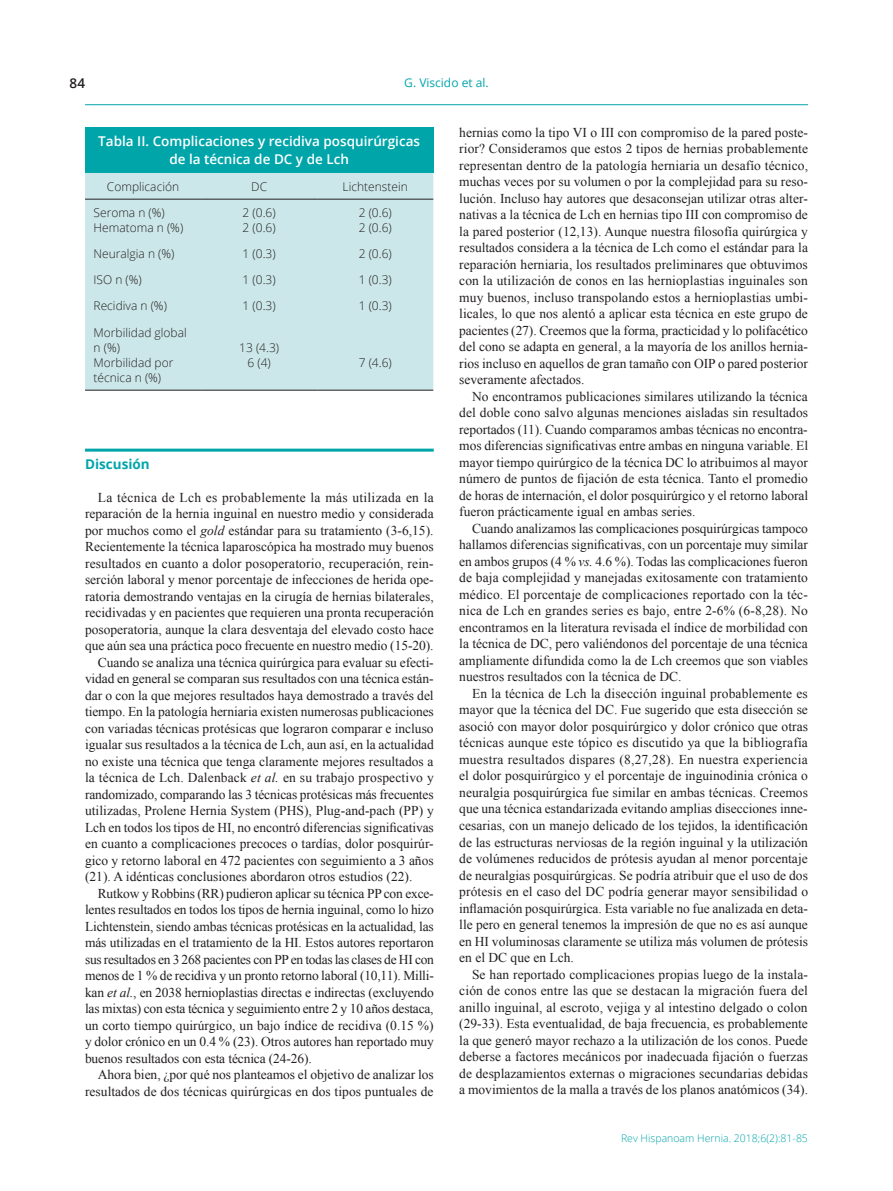
<style>
.page{position:relative;width:893px;height:1191px;background:#fff}
.page>*{position:absolute;margin:0;border:0;box-sizing:border-box;transform-origin:0 0}
.t1{font:13.5px/16.5px "Times New Roman";color:#231f20;text-align:justify}
.t2{font:600 13.5px/18px "Open Sans";color:#fff;text-align:center}
.t3{font:13.5px "Times New Roman";letter-spacing:-.02em;color:#231f20}
.t4{font:13.5px "Times New Roman";letter-spacing:.02em;color:#231f20}
.t5{font:700 13.5px "Open Sans";color:#00a5aa}
.t6{font:600 13.5px "Open Sans";color:#231f20}
.t7{font:300 12px/15px "Open Sans";color:#231f20}
.t8{font:12px "Open Sans";color:#00a5aa}
.t9{font:300 10.5px "Open Sans";color:#00a5aa}
.s1{font-style:italic}
</style>
<div class="page">
<hr style="left:85px;top:104px;width:723px;height:1px;background:#00a5aa">
<hr style="left:85px;top:448px;width:349px;height:3px;background:#00a5aa">
<div style="left:85px;top:128px;width:348px;height:45px;background:#00a5aa"></div>
<div style="left:85px;top:173px;width:348px;height:217px;background:#cce7e9"></div>
<hr style="left:85px;top:199px;width:116px;height:1px;background:#231f20">
<hr style="left:201px;top:199px;width:116px;height:1px;background:#231f20">
<hr style="left:317px;top:199px;width:116px;height:1px;background:#231f20">
<hr style="left:85px;top:390px;width:116px;height:1px;background:#231f20">
<hr style="left:201px;top:390px;width:116px;height:1px;background:#231f20">
<hr style="left:317px;top:390px;width:116px;height:1px;background:#231f20">
<p class="t6" style="left:70px;top:74px;width:17px">84</p>
<p class="t8" style="left:404px;top:75px;width:86px">G. Viscido et al.</p>
<p class="t2" style="left:98px;top:132px;width:323px">Tabla II. Complicaciones y recidiva posquirúrgicas de la técnica de DC y de Lch</p>
<p class="t7" style="left:107px;top:178px;width:74px">Complicación</p>
<p class="t7" style="left:251px;top:178px;width:17px">DC</p>
<p class="t7" style="left:343px;top:178px;width:67px">Lichtenstein</p>
<p class="t7" style="left:94px;top:205px;width:91px">Seroma n (%)<br>Hematoma n (%)</p>
<p class="t7" style="left:243px;top:205px;width:35px">2 (0.6)<br>2 (0.6)</p>
<p class="t7" style="left:359px;top:205px;width:35px">2 (0.6)<br>2 (0.6)</p>
<p class="t7" style="left:94px;top:246px;width:82px">Neuralgia n (%)</p>
<p class="t7" style="left:243px;top:246px;width:35px">1 (0.3)</p>
<p class="t7" style="left:359px;top:246px;width:35px">2 (0.6)</p>
<p class="t7" style="left:94px;top:272px;width:50px">ISO n (%)</p>
<p class="t7" style="left:243px;top:272px;width:35px">1 (0.3)</p>
<p class="t7" style="left:359px;top:272px;width:35px">1 (0.3)</p>
<p class="t7" style="left:94px;top:298px;width:75px">Recidiva n (%)</p>
<p class="t7" style="left:243px;top:298px;width:35px">1 (0.3)</p>
<p class="t7" style="left:359px;top:298px;width:35px">1 (0.3)</p>
<p class="t7" style="left:94px;top:324px;width:95px">Morbilidad global n (%)<br>Morbilidad por técnica n (%)</p>
<p class="t7" style="left:239px;top:339px;width:41px;text-align:center">13 (4.3)<br>6 (4)</p>
<p class="t7" style="left:359px;top:354px;width:35px">7 (4.6)</p>
<p class="t5" style="left:85px;top:454px;width:66px">Discusión</p>
<p class="t4" style="left:98px;top:488px;width:337px">La técnica de Lch es probablemente la más utilizada en la</p>
<p class="t1" style="left:85px;top:505px;width:350px">reparación de la hernia inguinal en nuestro medio y considerada</p>
<p class="t1" style="left:85px;top:521px;width:350px">por muchos como el <span class="s1">gold</span> estándar para su tratamiento (3-6,15).</p>
<p class="t1" style="left:85px;top:538px;width:350px">Recientemente la técnica laparoscópica ha mostrado muy buenos</p>
<p class="t1" style="left:85px;top:554px;width:350px">resultados en cuanto a dolor posoperatorio, recuperación, rein-</p>
<p class="t1" style="left:85px;top:571px;width:350px">serción laboral y menor porcentaje de infecciones de herida ope-</p>
<p class="t1" style="left:85px;top:587px;width:350px">ratoria demostrando ventajas en la cirugía de hernias bilaterales,</p>
<p class="t1" style="left:85px;top:604px;width:350px">recidivadas y en pacientes que requieren una pronta recuperación</p>
<p class="t1" style="left:85px;top:620px;width:350px">posoperatoria, aunque la clara desventaja del elevado costo hace</p>
<p class="t1" style="left:85px;top:637px;width:350px">que aún sea una práctica poco frecuente en nuestro medio (15-20).</p>
<p class="t1" style="left:98px;top:653px;width:337px">Cuando se analiza una técnica quirúrgica para evaluar su efecti-</p>
<p class="t1" style="left:85px;top:670px;width:350px">vidad en general se comparan sus resultados con una técnica están-</p>
<p class="t1" style="left:85px;top:686px;width:350px">dar o con la que mejores resultados haya demostrado a través del</p>
<p class="t1" style="left:85px;top:703px;width:350px">tiempo. En la patología herniaria existen numerosas publicaciones</p>
<p class="t1" style="left:85px;top:719px;width:350px">con variadas técnicas protésicas que lograron comparar e incluso</p>
<p class="t1" style="left:85px;top:736px;width:350px">igualar sus resultados a la técnica de Lch, aun así, en la actualidad</p>
<p class="t1" style="left:85px;top:752px;width:350px">no existe una técnica que tenga claramente mejores resultados a</p>
<p class="t1" style="left:85px;top:769px;width:350px">la técnica de Lch. Dalenback <span class="s1">et al.</span> en su trabajo prospectivo y</p>
<p class="t1" style="left:85px;top:785px;width:350px">randomizado, comparando las 3 técnicas protésicas más frecuentes</p>
<p class="t1" style="left:85px;top:802px;width:350px">utilizadas, Prolene Hernia System (PHS), Plug-and-pach (PP) y</p>
<p class="t1" style="left:85px;top:818px;width:350px">Lch en todos los tipos de HI, no encontró diferencias significativas</p>
<p class="t1" style="left:85px;top:835px;width:350px">en cuanto a complicaciones precoces o tardías, dolor posquirúr-</p>
<p class="t1" style="left:85px;top:851px;width:350px">gico y retorno laboral en 472 pacientes con seguimiento a 3 años</p>
<p class="t1" style="left:85px;top:868px;width:329px">(21). A idénticas conclusiones abordaron otros estudios (22).</p>
<p class="t1" style="left:98px;top:884px;width:337px">Rutkow y Robbins (RR) pudieron aplicar su técnica PP con exce-</p>
<p class="t1" style="left:85px;top:901px;width:350px">lentes resultados en todos los tipos de hernia inguinal, como lo hizo</p>
<p class="t1" style="left:85px;top:917px;width:350px">Lichtenstein, siendo ambas técnicas protésicas en la actualidad, las</p>
<p class="t1" style="left:85px;top:934px;width:350px">más utilizadas en el tratamiento de la HI. Estos autores reportaron</p>
<p class="t3" style="left:85px;top:950px;width:350px">sus resultados en 3 268 pacientes con PP en todas las clases de HI con</p>
<p class="t1" style="left:85px;top:967px;width:350px">menos de 1 % de recidiva y un pronto retorno laboral (10,11). Milli-</p>
<p class="t1" style="left:85px;top:983px;width:350px">kan <span class="s1">et al.</span>, en 2038 hernioplastias directas e indirectas (excluyendo</p>
<p class="t1" style="left:85px;top:1000px;width:350px">las mixtas) con esta técnica y seguimiento entre 2 y 10 años destaca,</p>
<p class="t1" style="left:85px;top:1016px;width:350px">un corto tiempo quirúrgico, un bajo índice de recidiva (0.15 %)</p>
<p class="t1" style="left:85px;top:1033px;width:350px">y dolor crónico en un 0.4 % (23). Otros autores han reportado muy</p>
<p class="t1" style="left:85px;top:1049px;width:228px">buenos resultados con esta técnica (24-26).</p>
<p class="t1" style="left:98px;top:1066px;width:337px">Ahora bien, ¿por qué nos planteamos el objetivo de analizar los</p>
<p class="t1" style="left:85px;top:1082px;width:350px">resultados de dos técnicas quirúrgicas en dos tipos puntuales de</p>
<p class="t1" style="left:459px;top:124px;width:350px">hernias como la tipo VI o III con compromiso de la pared poste&shy;rior? Consideramos que estos 2 tipos de hernias probablemente representan dentro de la patología herniaria un desafío técnico, muchas veces por su volumen o por la complejidad para su reso&shy;lución. Incluso hay autores que desaconsejan utilizar otras alter&shy;nativas a la técnica de Lch en hernias tipo III con compromiso de la pared posterior (12,13). Aunque nuestra filosofía quirúrgica y resultados considera a la técnica de Lch como el estándar para la reparación herniaria, los resultados preliminares que obtuvimos con la utilización de conos en las hernioplastias inguinales son muy buenos, incluso transpolando estos a hernioplastias umbi&shy;licales, lo que nos alentó a aplicar esta técnica en este grupo de pacientes (27). Creemos que la forma, practicidad y lo polifacético del cono se adapta en general, a la mayoría de los anillos hernia&shy;rios incluso en aquellos de gran tamaño con OIP o pared posterior severamente afectados.</p>
<p class="t1" style="left:459px;top:388px;width:350px;text-indent:13px">No encontramos publicaciones similares utilizando la técnica del doble cono salvo algunas menciones aisladas sin resultados reportados (11). Cuando comparamos ambas técnicas no encontra&shy;mos diferencias significativas entre ambas en ninguna variable. El mayor tiempo quirúrgico de la técnica DC lo atribuimos al mayor número de puntos de fijación de esta técnica. Tanto el promedio de horas de internación, el dolor posquirúrgico y el retorno laboral fueron prácticamente igual en ambas series.</p>
<p class="t1" style="left:459px;top:520px;width:350px;text-indent:13px">Cuando analizamos las complicaciones posquirúrgicas tampoco hallamos diferencias significativas, con un porcentaje muy similar en ambos grupos (4 % <span class="s1">vs.</span> 4.6 %). Todas las complicaciones fueron de baja complejidad y manejadas exitosamente con tratamiento médico. El porcentaje de complicaciones reportado con la téc&shy;nica de Lch en grandes series es bajo, entre 2-6% (6-8,28). No encontramos en la literatura revisada el índice de morbilidad con la técnica de DC, pero valiéndonos del porcentaje de una técnica ampliamente difundida como la de Lch creemos que son viables nuestros resultados con la técnica de DC.</p>
<p class="t1" style="left:459px;top:685px;width:350px;text-indent:13px">En la técnica de Lch la disección inguinal probablemente es mayor que la técnica del DC. Fue sugerido que esta disección se asoció con mayor dolor posquirúrgico y dolor crónico que otras técnicas aunque este tópico es discutido ya que la bibliografía muestra resultados dispares (8,27,28). En nuestra experiencia el dolor posquirúrgico y el porcentaje de inguinodinia crónica o neuralgia posquirúrgica fue similar en ambas técnicas. Creemos que una técnica estandarizada evitando amplias disecciones inne&shy;cesarias, con un manejo delicado de los tejidos, la identificación de las estructuras nerviosas de la región inguinal y la utilización de volúmenes reducidos de prótesis ayudan al menor porcentaje de neuralgias posquirúrgicas. Se podría atribuir que el uso de dos prótesis en el caso del DC podría generar mayor sensibilidad o inflamación posquirúrgica. Esta variable no fue analizada en deta&shy;lle pero en general tenemos la impresión de que no es así aunque en HI voluminosas claramente se utiliza más volumen de prótesis en el DC que en Lch.</p>
<p class="t1" style="left:459px;top:965px;width:350px;text-indent:13px">Se han reportado complicaciones propias luego de la instala&shy;ción de conos entre las que se destacan la migración fuera del anillo inguinal, al escroto, vejiga y al intestino delgado o colon (29-33). Esta eventualidad, de baja frecuencia, es probablemente la que generó mayor rechazo a la utilización de los conos. Puede deberse a factores mecánicos por inadecuada fijación o fuerzas de desplazamientos externas o migraciones secundarias debidas a movimientos de la malla a través de los planos anatómicos (34).</p>
<p class="t9" style="left:621px;top:1130px;width:188px">Rev Hispanoam Hernia. 2018;6(2):81-85</p>
</div>
